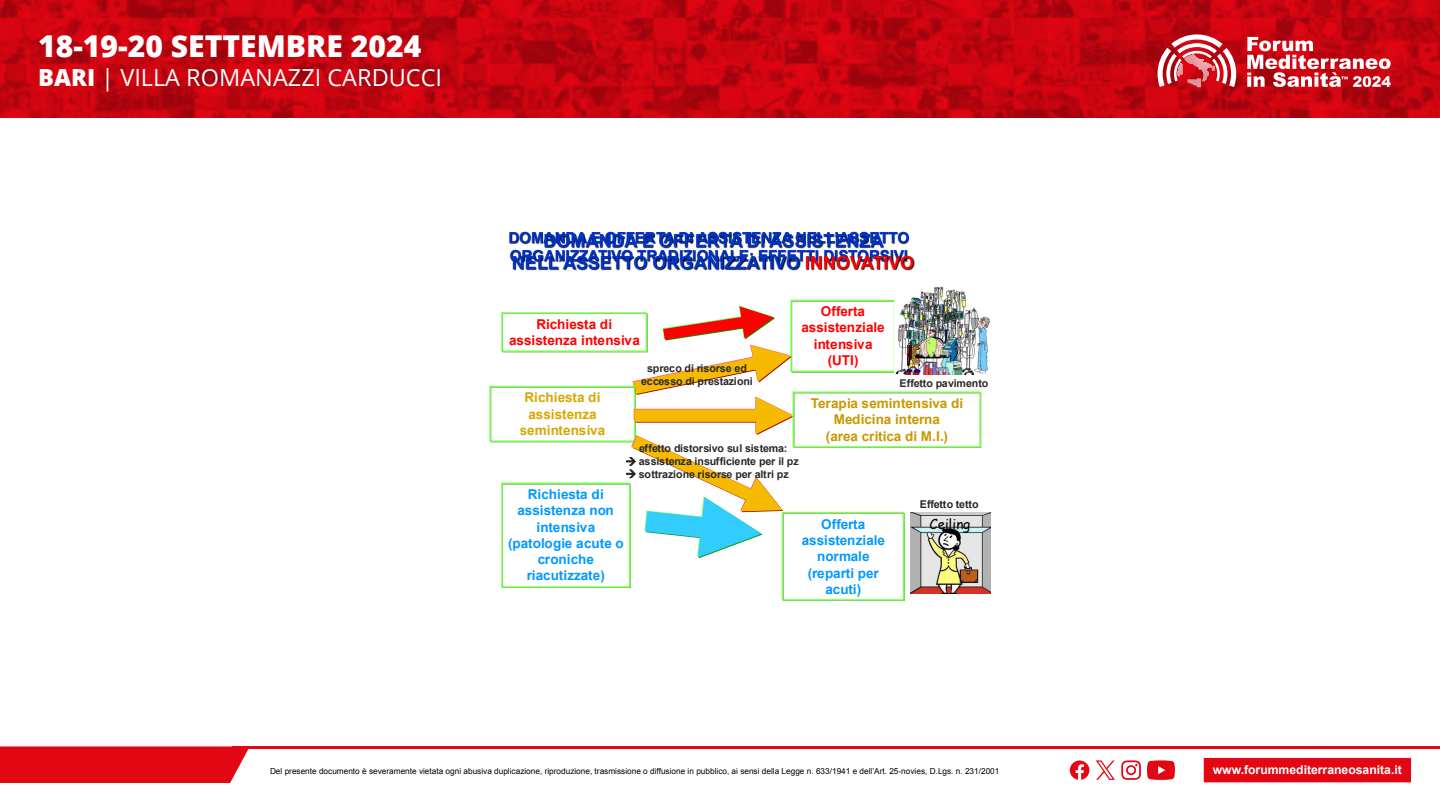
<style>
.page{position:relative;width:1440px;height:810px;background:#fff}
.page>*{position:absolute;margin:0;border:0;box-sizing:border-box;transform-origin:0 0}
.t1{font:800 30.08px "Open Sans";color:#fff}
.t2{font:23.55px "Open Sans";color:#fff}
.t3{font:700 18px/22px "Arial";letter-spacing:-.005em;color:#03c;text-align:center}
.t4{font:700 15.23px/18.1px "Arial";letter-spacing:-.02em;color:#03c}
.t5{font:700 13.5px/16.2px "Arial";color:#09f;text-align:center}
.t6{font:700 13.5px/16.4px "Arial";color:#f00;text-align:center}
.t7{font:700 13.5px/16.4px "Arial";color:#c89800;text-align:center}
.t8{font:700 13.5px/16.4px "Arial";color:#daa600;text-align:center}
.t9{font:13.5px "Comic Sans MS";color:#000}
.t10{font:700 12.15px "Arial";color:#fff}
.t11{font:700 10.73px "Arial";letter-spacing:-.02em;color:#282827}
.t12{font:700 10.65px "Arial";letter-spacing:-.015em;color:#282827}
.t13{font:8.25px "Arial";color:#000}
.s1{font-weight:800}
.s2{color:#f00}
</style>
<div class="page">
<div style="left:0;top:746px;width:249px;height:37px;background:#e30613"></div>
<hr style="left:232px;top:746px;width:1208px;height:3px;background:#e30613">
<div style="left:1203px;top:757px;width:209px;height:27px;background:#e30613;border:1px solid #fff"></div>
<svg style="left:1121px;top:760px;width:20px;height:20px"></svg>
<svg style="left:1147px;top:760px;width:28px;height:20px"></svg>
<svg style="left:1070px;top:761px;width:19px;height:19px"></svg>
<svg style="left:1096px;top:760px;width:19px;height:20px"></svg>
<svg style="left:0;top:0;width:1440px;height:117px;background:#c2040f"></svg>
<svg style="left:1158px;top:34px;width:78px;height:53px"></svg>
<svg style="left:1247px;top:37px;width:144px;height:50px"></svg>
<img style="left:509px;top:231px;width:401px;height:10px">
<img style="left:981px;top:512px;width:9px;height:82px">
<img style="left:911px;top:286px;width:79px;height:88px">
<img style="left:532px;top:231px;width:369px;height:14px">
<img style="left:510px;top:245px;width:283px;height:26px">
<img style="left:793px;top:245px;width:134px;height:42px">
<svg style="left:489px;top:300px;width:492px;height:301px"></svg>
<div style="left:793px;top:392px;width:187px;height:55px;border:1px solid #6f3"></div>
<h1 class="t1" style="left:38px;top:24px;width:385px">18-19-20 SETTEMBRE 2024</h1>
<h2 class="t2" style="left:38px;top:62px;width:406px"><span class="s1">BARI</span> | VILLA ROMANAZZI CARDUCCI</h2>
<h3 class="t4" style="left:509px;top:229px;width:402px">DOMANDA E OFFERTA DI ASSISTENZA NELL’ASSETTO<br>ORGANIZZATIVO TRADIZIONALE: EFFETTI DISTORSIVI</h3>
<h3 class="t3" style="left:512px;top:231px;width:404px">DOMANDA E OFFERTA DI ASSISTENZA<br>NELL’ASSETTO ORGANIZZATIVO <span class="s2">INNOVATIVO</span></h3>
<h3 class="t6" style="left:509px;top:316px;width:132px">Richiesta di assistenza intensiva</h3>
<p class="t12" style="left:647px;top:362px;width:101px">spreco di risorse ed</p>
<h3 class="t11" style="left:641px;top:374px;width:113px">eccesso di prestazioni</h3>
<h3 class="t6" style="left:801px;top:303px;width:85px">Offerta assistenziale intensiva (UTI)</h3>
<h3 class="t11" style="left:900px;top:376px;width:90px">Effetto pavimento</h3>
<h3 class="t8" style="left:520px;top:390px;width:87px">Richiesta di assistenza semintensiva</h3>
<h3 class="t11" style="left:639px;top:442px;width:150px">effetto distorsivo sul sistema:</h3>
<h3 class="t11" style="left:626px;top:454px;width:175px">→ assistenza insufficiente per il pz</h3>
<h3 class="t11" style="left:626px;top:467px;width:165px">→ sottrazione risorse per altri pz</h3>
<h3 class="t7" style="left:811px;top:396px;width:154px">Terapia semintensiva di<br>Medicina interna<br>(area critica di M.I.)</h3>
<h3 class="t5" style="left:508px;top:487px;width:117px">Richiesta di assistenza non intensiva (patologie acute o croniche riacutizzate)</h3>
<h3 class="t5" style="left:802px;top:516px;width:85px">Offerta assistenziale normale (reparti per acuti)</h3>
<p class="t12" style="left:920px;top:497px;width:60px">Effetto tetto</p>
<h3 class="t9" style="left:929px;top:514px;width:42px">Ceiling</h3>
<p class="t13" style="left:270px;top:766px;width:731px">Del presente documento è severamente vietata ogni abusiva duplicazione, riproduzione, trasmissione o diffusione in pubblico, ai sensi della Legge n. 633/1941 e dell’Art. 25-novies, D.Lgs. n. 231/2001</p>
<h3 class="t10" style="left:1213px;top:762px;width:191px">www.forummediterraneosanita.it</h3>
</div>
